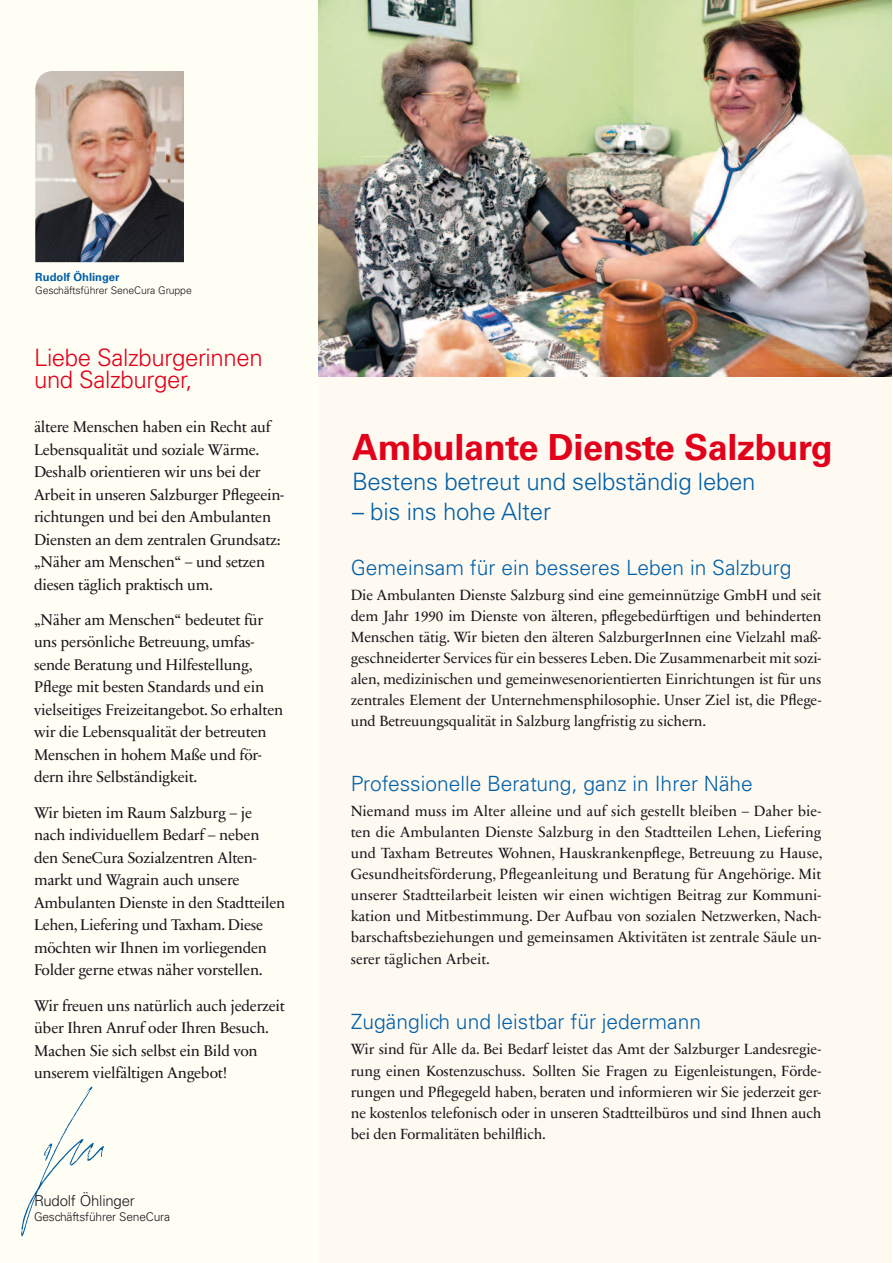
<style>
.page{position:relative;width:893px;height:1263px;background:#fff}
.page>*{position:absolute;margin:0;border:0;box-sizing:border-box;transform-origin:0 0}
.t1{font:700 36px "Univers LT Std";letter-spacing:-.01em;color:#e2001a}
.t2{font:300 24px "Univers LT Std";letter-spacing:-.01em;color:#0060a9}
.t3{font:300 24px/22.5px "Univers LT Std";letter-spacing:-.015em;color:#e2001a}
.t4{font:300 21px "Univers LT Std";color:#0060a9}
.t5{font:15.75px/22.5px "Sabon Next LT";letter-spacing:-.015em;color:#1a171c}
.t6{font:15px/21.1px "Sabon Next LT";letter-spacing:-.01em;color:#1a171c;text-align:justify}
.t7{font:300 15px "Univers LT Std";letter-spacing:-.015em;color:#1a171c}
.t8{font:300 12px "Univers LT Std";letter-spacing:-.015em;color:#1a171c}
.t9{font:700 11.25px "Univers LT Std";color:#0060a9}
.t10{font:300 10.5px "Univers LT Std";letter-spacing:-.01em;color:#1a171c}
</style>
<div class="page">
<div style="left:0;top:374px;width:891px;height:889px;background:#fefaf1"></div>
<div style="left:0;top:0;width:319px;height:1263px;background:#fffef5"></div>
<img style="left:35px;top:71px;width:149px;height:191px">
<svg style="left:21px;top:1086px;width:83px;height:150px"></svg>
<img style="left:318px;top:0;width:573px;height:377px">
<p class="t9" style="left:35px;top:271px;width:86px">Rudolf Öhlinger</p>
<p class="t10" style="left:35px;top:284px;width:158px">Geschäftsführer SeneCura Gruppe</p>
<h2 class="t3" style="left:34px;top:346px;width:230px">Liebe Salzburgerinnen und Salzburger,</h2>
<p class="t5" style="left:34px;top:416px;width:252px">ältere Menschen haben ein Recht auf Lebensqualität und soziale Wärme.<br>Deshalb orientieren wir uns bei der Arbeit in unseren Salzburger Pflegeein&shy;richtungen und bei den Ambulanten Diensten an dem zentralen Grundsatz: „Näher am Menschen“ – und setzen diesen täglich praktisch um.</p>
<p class="t5" style="left:34px;top:609px;width:251px">„Näher am Menschen“ bedeutet für uns persönliche Betreuung, umfas&shy;sende Beratung und Hilfestellung, Pflege mit besten Standards und ein vielseitiges Freizeitangebot. So erhalten wir die Lebensqualität der betreuten Menschen in hohem Maße und för&shy;dern ihre Selbständigkeit.</p>
<p class="t5" style="left:34px;top:801px;width:253px">Wir bieten im Raum Salzburg – je nach individuellem Bedarf – neben den SeneCura Sozialzentren Alten&shy;markt und Wagrain auch unsere Ambulanten Dienste in den Stadtteilen Lehen, Liefering und Taxham. Diese möchten wir Ihnen im vorliegenden Folder gerne etwas näher vorstellen.</p>
<p class="t5" style="left:34px;top:994px;width:253px">Wir freuen uns natürlich auch jederzeit über Ihren Anruf oder Ihren Besuch.<br>Machen Sie sich selbst ein Bild von unserem vielfältigen Angebot!</p>
<p class="t7" style="left:34px;top:1192px;width:102px">Rudolf Öhlinger</p>
<p class="t8" style="left:34px;top:1210px;width:138px">Geschäftsführer SeneCura</p>
<h1 class="t1" style="left:352px;top:426px;width:482px">Ambulante Dienste Salzburg</h1>
<h2 class="t2" style="left:352px;top:467px;width:405px">Bestens betreut und selbständig leben</h2>
<h2 class="t2" style="left:352px;top:497px;width:200px">– bis ins hohe Alter</h2>
<h3 class="t4" style="left:351px;top:555px;width:442px">Gemeinsam für ein besseres Leben in Salzburg</h3>
<p class="t6" style="left:351px;top:585px;width:472px">Die Ambulanten Dienste Salzburg sind eine gemeinnützige GmbH und seit dem Jahr 1990 im Dienste von älteren, pflegebedürftigen und behinderten Menschen tätig. Wir bieten den älteren SalzburgerInnen eine Vielzahl maß&shy;geschneiderter Services für ein besseres Leben. Die Zusammenarbeit mit sozi&shy;alen, medizinischen und gemeinwesenorientierten Einrichtungen ist für uns zentrales Element der Unternehmensphilosophie. Unser Ziel ist, die Pflege&shy;und Betreuungsqualität in Salzburg langfristig zu sichern.</p>
<h3 class="t4" style="left:351px;top:771px;width:404px">Professionelle Beratung, ganz in Ihrer Nähe</h3>
<p class="t6" style="left:351px;top:801px;width:473px">Niemand muss im Alter alleine und auf sich gestellt bleiben – Daher bie&shy;ten die Ambulanten Dienste Salzburg in den Stadtteilen Lehen, Liefering und Taxham Betreutes Wohnen, Hauskrankenpflege, Betreuung zu Hause, Gesundheitsförderung, Pflegeanleitung und Beratung für Angehörige. Mit unserer Stadtteilarbeit leisten wir einen wichtigen Beitrag zur Kommuni&shy;kation und Mitbestimmung. Der Aufbau von sozialen Netzwerken, Nach&shy;barschaftsbeziehungen und gemeinsamen Aktivitäten ist zentrale Säule un&shy;serer täglichen Arbeit.</p>
<h3 class="t4" style="left:351px;top:1009px;width:352px">Zugänglich und leistbar für jedermann</h3>
<p class="t6" style="left:351px;top:1039px;width:472px">Wir sind für Alle da. Bei Bedarf leistet das Amt der Salzburger Landesregie&shy;rung einen Kostenzuschuss. Sollten Sie Fragen zu Eigenleistungen, Förde&shy;rungen und Pflegegeld haben, beraten und informieren wir Sie jederzeit ger&shy;ne kostenlos telefonisch oder in unseren Stadtteilbüros und sind Ihnen auch bei den Formalitäten behilflich.</p>
</div>
